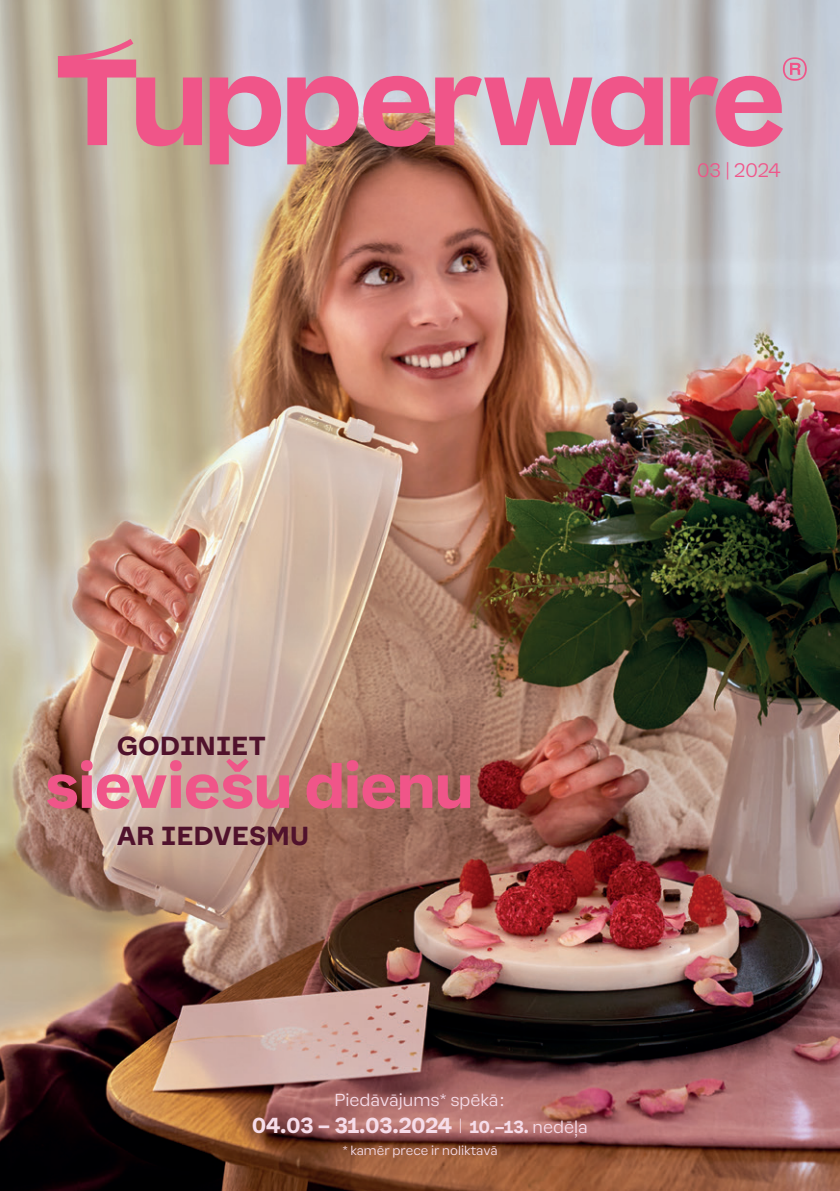
<style>
.page{position:relative;width:840px;height:1191px;background:#fff}
.page>*{position:absolute;margin:0;border:0;box-sizing:border-box;transform-origin:0 0}
.t1{font:700 58px "Earl Sans";color:#f05589}
.t2{font:700 24px "Earl Sans";letter-spacing:.04em;color:#50122c}
.t3{font:700 20px "Earl Sans";color:#f6ddea}
.t4{font:300 18px "Earl Sans";color:#f05589}
.t5{font:300 16px "Earl Sans";color:#f6ddea}
.t6{font:300 12px "Earl Sans";color:#f6ddea}
.s1{font-weight:300;font-size:15px}
.s2{font-size:16px}
.s3{font-weight:300;font-size:16px}
</style>
<div class="page">
<img style="left:0;top:0;width:839px;height:1191px">
<svg style="left:58px;top:39px;width:748px;height:125px;background:#ce9baa"></svg>
<p class="t4" style="left:696px;top:155px;width:85px">03 | 2024</p>
<p class="t2" style="left:117px;top:725px;width:150px">GODINIET</p>
<h1 class="t1" style="left:45px;top:735px;width:429px">sieviešu dienu</h1>
<p class="t2" style="left:117px;top:815px;width:193px">AR IEDVESMU</p>
<p class="t5" style="left:334px;top:1087px;width:173px">Piedāvājums* spēkā:</p>
<p class="t3" style="left:252px;top:1107px;width:337px">04.03 – 31.03.2024 <span class="s1">|</span> <span class="s2">10.–13.</span> <span class="s3">nedēļa</span></p>
<p class="t6" style="left:342px;top:1140px;width:156px">* kamēr prece ir noliktavā</p>
</div>
